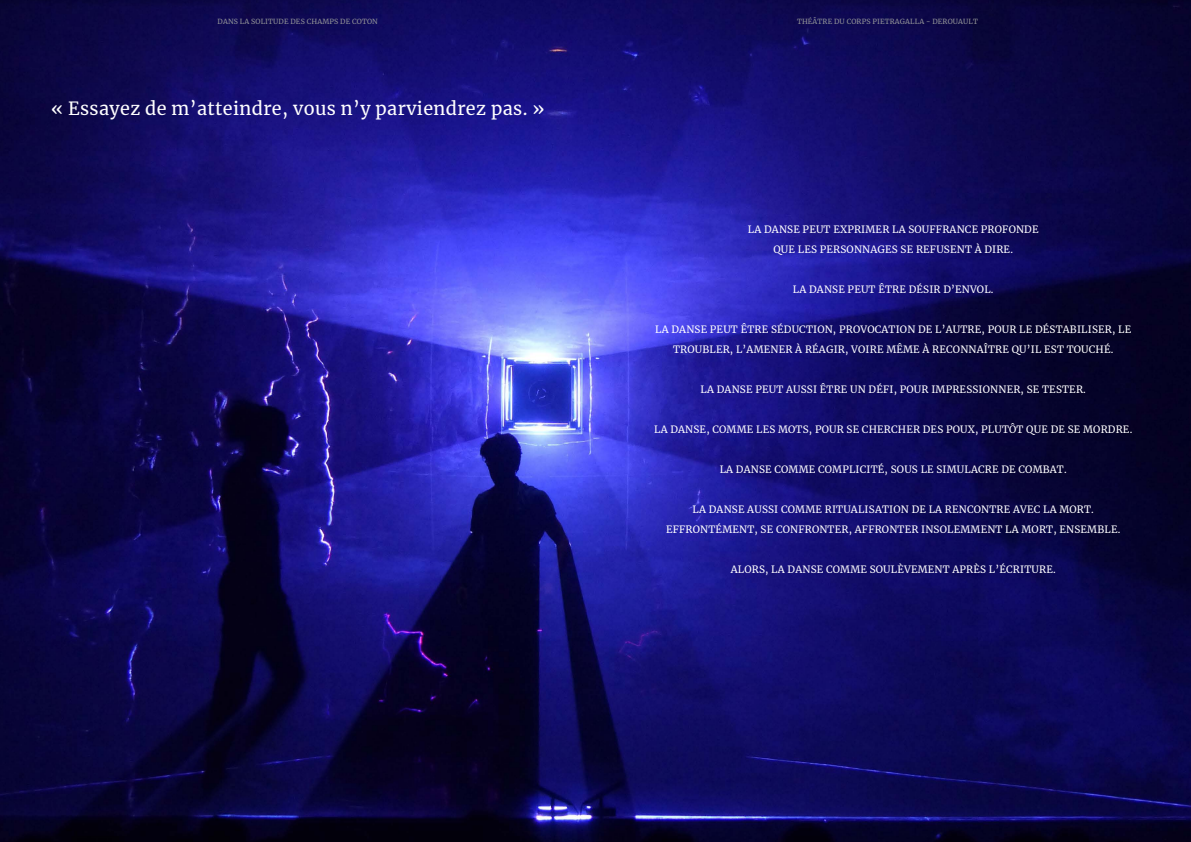
<style>
.page{position:relative;width:1191px;height:842px;background:#fff}
.page>*{position:absolute;margin:0;border:0;box-sizing:border-box;transform-origin:0 0}
.t1{font:18px "Merriweather";letter-spacing:.02em;color:#fff}
.t2{font:10px/20px "Merriweather";letter-spacing:.02em;color:#fff;text-align:center}
.t3{font:7px "Merriweather";letter-spacing:.02em;color:#939598}
</style>
<div class="page">
<img style="left:0;top:0;width:1191px;height:842px">
<p class="t3" style="left:218px;top:16px;width:162px">DANS LA SOLITUDE DES CHAMPS DE COTON</p>
<p class="t3" style="left:797px;top:16px;width:182px">THÉÂTRE DU CORPS PIETRAGALLA - DEROUAULT</p>
<h1 class="t1" style="left:51px;top:96px;width:495px">« Essayez de m’atteindre, vous n’y parviendrez pas. »</h1>
<p class="t2" style="left:748px;top:219px;width:292px">LA DANSE PEUT EXPRIMER LA SOUFFRANCE PROFONDE<br>QUE LES PERSONNAGES SE REFUSENT À DIRE.</p>
<p class="t2" style="left:793px;top:279px;width:202px">LA DANSE PEUT ÊTRE DÉSIR D’ENVOL.</p>
<p class="t2" style="left:655px;top:319px;width:477px">LA DANSE PEUT ÊTRE SÉDUCTION, PROVOCATION DE L’AUTRE, POUR LE DÉSTABILISER, LE<br>TROUBLER, L’AMENER À RÉAGIR, VOIRE MÊME À RECONNAÎTRE QU’IL EST TOUCHÉ.</p>
<p class="t2" style="left:700px;top:379px;width:387px">LA DANSE PEUT AUSSI ÊTRE UN DÉFI, POUR IMPRESSIONNER, SE TESTER.</p>
<p class="t2" style="left:654px;top:419px;width:479px">LA DANSE, COMME LES MOTS, POUR SE CHERCHER DES POUX, PLUTÔT QUE DE SE MORDRE.</p>
<p class="t2" style="left:719px;top:459px;width:348px">LA DANSE COMME COMPLICITÉ, SOUS LE SIMULACRE DE COMBAT.</p>
<p class="t2" style="left:666px;top:499px;width:456px">LA DANSE AUSSI COMME RITUALISATION DE LA RENCONTRE AVEC LA MORT.<br>EFFRONTÉMENT, SE CONFRONTER, AFFRONTER INSOLEMMENT LA MORT, ENSEMBLE.</p>
<p class="t2" style="left:730px;top:559px;width:326px">ALORS, LA DANSE COMME SOULÈVEMENT APRÈS L’ÉCRITURE.</p>
</div>
